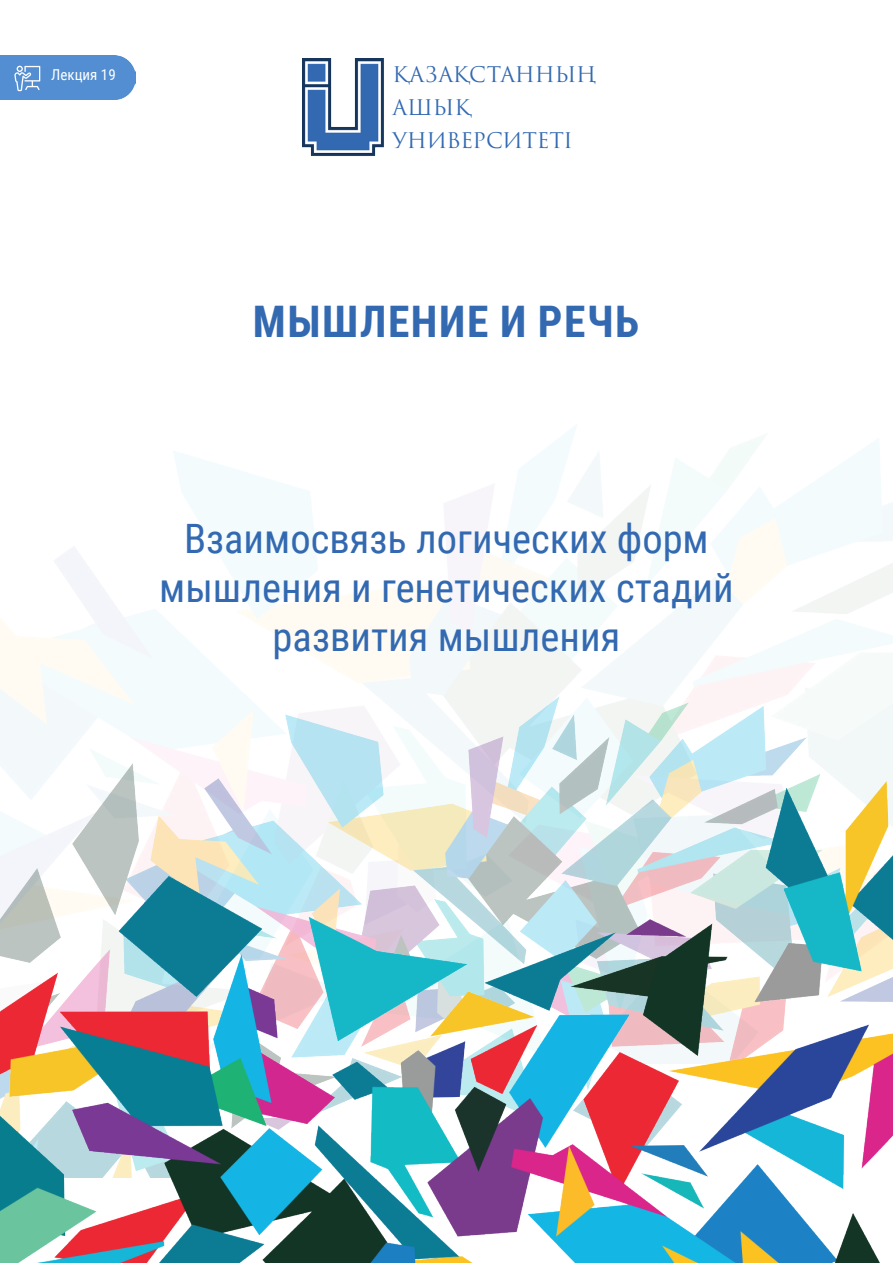
<style>
.page{position:relative;width:893px;height:1263px;background:#fff}
.page>*{position:absolute;margin:0;border:0;box-sizing:border-box;transform-origin:0 0}
.t1{font:700 43.5px "Roboto Condensed";letter-spacing:.035em;color:#3269b1}
.t2{font:40.5px/48.6px "Roboto Condensed";color:#3269b1;text-align:center}
.t3{font:21px "Trajan Pro 3";letter-spacing:-.01em;color:#3269b1}
.t4{font:15px "Roboto Condensed";color:#fff}
</style>
<div class="page">
<img style="left:0;top:425px;width:893px;height:638px">
<img style="left:302px;top:58px;width:82px;height:98px">
<img style="left:0;top:696px;width:892px;height:33px">
<img style="left:0;top:729px;width:892px;height:534px">
<div style="left:0;top:55px;width:136px;height:45px;background:#538dd2"></div>
<svg style="left:14px;top:66px;width:26px;height:25px"></svg>
<p class="t4" style="left:51px;top:64px;width:66px">Лекция 19</p>
<p class="t3" style="left:393px;top:60px;width:205px">ҚАЗАҚСТАННЫҢ</p>
<p class="t3" style="left:393px;top:93px;width:80px">АШЫҚ</p>
<p class="t3" style="left:393px;top:126px;width:182px">УНИВЕРСИТЕТІ</p>
<p class="t1" style="left:253px;top:291px;width:388px">МЫШЛЕНИЕ И РЕЧЬ</p>
<p class="t2" style="left:159px;top:513px;width:576px">Взаимосвязь логических форм мышления и генетических стадий развития мышления</p>
</div>
